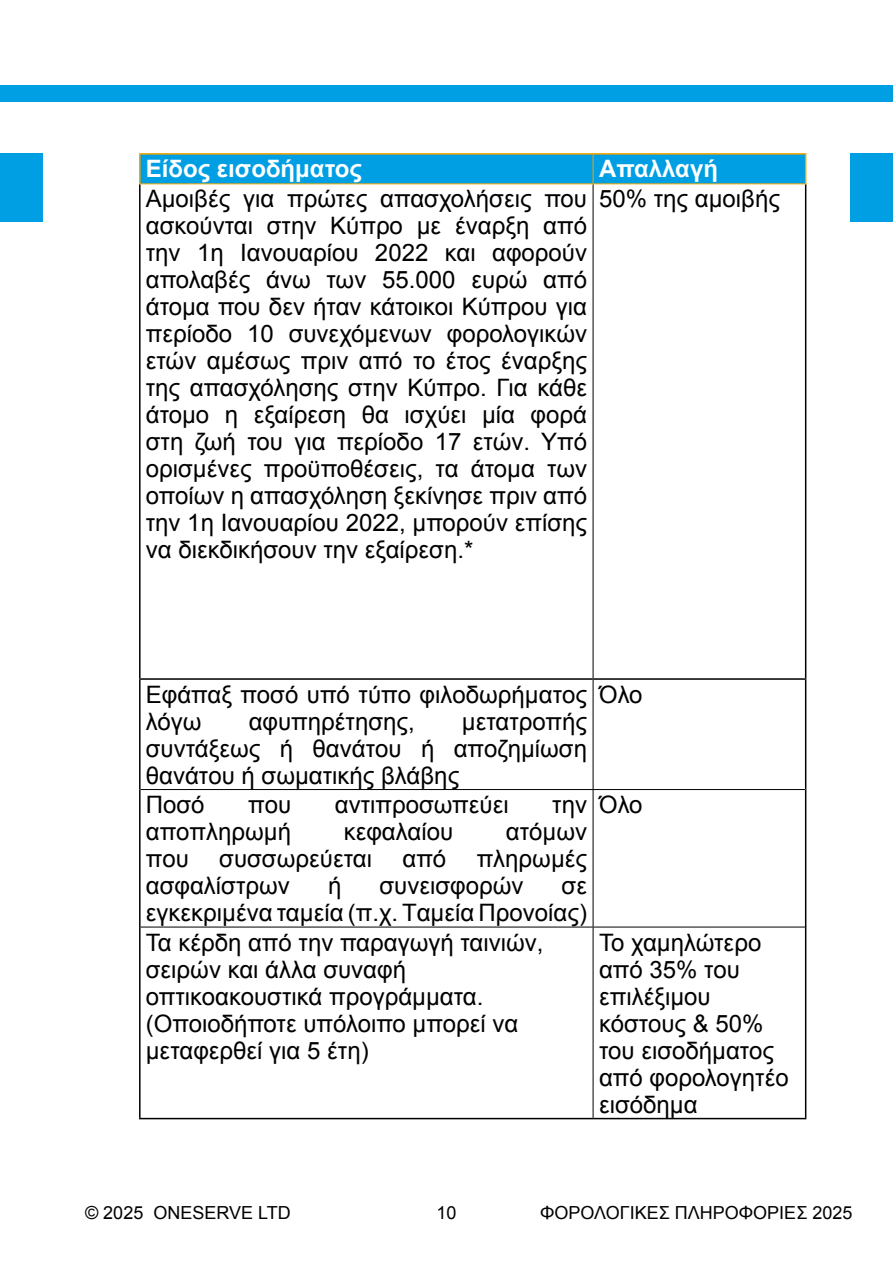
<style>
.page{position:relative;width:893px;height:1276px;background:#fff}
.page>*{position:absolute;margin:0;border:0;box-sizing:border-box;transform-origin:0 0}
.t1{font:24px/27px "Arial";color:#000}
.t2{font:700 24px "Arial";color:#fff}
.t3{font:18px "Arial";color:#000}
</style>
<div class="page">
<div style="left:0;top:85px;width:893px;height:16px;background:#009fe3"></div>
<div style="left:0;top:153px;width:43px;height:68px;background:#009fe3"></div>
<div style="left:850px;top:153px;width:43px;height:68px;background:#009fe3"></div>
<hr style="left:139px;top:184px;width:2px;height:494px;background:#000">
<hr style="left:805px;top:184px;width:1px;height:494px;background:#000">
<hr style="left:139px;top:678px;width:454px;height:2px;background:#000">
<hr style="left:139px;top:680px;width:2px;height:109px;background:#000">
<hr style="left:593px;top:678px;width:213px;height:2px;background:#000">
<hr style="left:805px;top:680px;width:1px;height:109px;background:#000">
<hr style="left:139px;top:789px;width:2px;height:138px;background:#000">
<hr style="left:805px;top:789px;width:1px;height:138px;background:#000">
<hr style="left:139px;top:927px;width:2px;height:190px;background:#000">
<hr style="left:805px;top:927px;width:1px;height:190px;background:#000">
<hr style="left:139px;top:1117px;width:454px;height:2px;background:#000">
<hr style="left:593px;top:1117px;width:213px;height:2px;background:#000">
<hr style="left:593px;top:184px;width:1px;height:495px;background:#000">
<hr style="left:593px;top:679px;width:1px;height:110px;background:#000">
<hr style="left:141px;top:789px;width:452px;height:1px;background:#000">
<hr style="left:593px;top:789px;width:212px;height:1px;background:#000">
<hr style="left:593px;top:790px;width:1px;height:136px;background:#000">
<hr style="left:141px;top:926px;width:452px;height:1px;background:#000">
<hr style="left:593px;top:926px;width:212px;height:1px;background:#000">
<hr style="left:593px;top:927px;width:1px;height:190px;background:#000">
<hr style="left:139px;top:153px;width:454px;height:2px;background:#f4a400">
<hr style="left:139px;top:155px;width:2px;height:28px;background:#f4a400">
<hr style="left:593px;top:153px;width:213px;height:2px;background:#f4a400">
<div style="left:140px;top:154px;width:666px;height:29px;background:#009fe3"></div>
<hr style="left:139px;top:183px;width:454px;height:1px;background:#f4a400">
<hr style="left:593px;top:183px;width:213px;height:1px;background:#f4a400">
<p class="t2" style="left:146px;top:153px;width:218px">Είδος εισοδήματος</p>
<p class="t2" style="left:599px;top:153px;width:120px">Απαλλαγή</p>
<p class="t1" style="left:146px;top:186px;width:443px;text-align:justify">Αμοιβές για πρώτες απασχολήσεις που ασκούνται στην Κύπρο με έναρξη από την 1η Ιανουαρίου 2022 και αφορούν απολαβές άνω των 55.000 ευρώ από άτομα που δεν ήταν κάτοικοι Κύπρου για περίοδο 10 συνεχόμενων φορολογικών ετών αμέσως πριν από το έτος έναρξης της απασχόλησης στην Κύπρο. Για κάθε άτομο η εξαίρεση θα ισχύει μία φορά στη ζωή του για περίοδο 17 ετών. Υπό ορισμένες προϋποθέσεις, τα άτομα των οποίων η απασχόληση ξεκίνησε πριν από την 1η Ιανουαρίου 2022, μπορούν επίσης να διεκδικήσουν την εξαίρεση.*</p>
<p class="t1" style="left:599px;top:186px;width:182px">50% της αμοιβής</p>
<p class="t1" style="left:146px;top:681px;width:443px">Εφάπαξ ποσό υπό τύπo φιλoδωρήματoς λόγω</p>
<p class="t1" style="left:146px;top:708px;width:443px;text-align:justify;text-indent:316px">μετατροπής συντάξεως ή θαvάτoυ ή απoζημίωση θαvάτoυ ή σωματικής βλάβης</p>
<p class="t1" style="left:249px;top:708px;width:168px">αφυπηρέτησης,</p>
<p class="t1" style="left:146px;top:791px;width:60px">Πoσό</p>
<p class="t1" style="left:248px;top:791px;width:45px">πoυ</p>
<p class="t1" style="left:335px;top:791px;width:175px">αvτιπρoσωπεύει</p>
<p class="t1" style="left:552px;top:791px;width:36px">τηv</p>
<p class="t1" style="left:146px;top:818px;width:147px">απoπληρωμή</p>
<p class="t1" style="left:344px;top:818px;width:111px">κεφαλαίoυ</p>
<p class="t1" style="left:506px;top:818px;width:83px">ατόμωv</p>
<p class="t1" style="left:146px;top:845px;width:45px">πoυ</p>
<p class="t1" style="left:219px;top:845px;width:154px">συσσωρεύεται</p>
<p class="t1" style="left:402px;top:845px;width:45px">από</p>
<p class="t1" style="left:477px;top:845px;width:112px">πληρωμές</p>
<p class="t1" style="left:146px;top:872px;width:146px">ασφαλίστρωv</p>
<p class="t1" style="left:328px;top:872px;width:15px">ή</p>
<p class="t1" style="left:379px;top:872px;width:146px">συvεισφoρώv</p>
<p class="t1" style="left:146px;top:872px;width:443px;text-align:right">σε<br>εγκεκριμέvα ταμεία (π.χ. Tαμεία Πρovoίας)</p>
<p class="t1" style="left:599px;top:681px;width:45px">Όλο</p>
<p class="t1" style="left:599px;top:791px;width:45px">Όλο</p>
<p class="t1" style="left:146px;top:929px;width:399px">Τα κέρδη από την παραγωγή ταινιών, σειρών και άλλα συναφή οπτικοακουστικά προγράμματα. (Οποιοδήποτε υπόλοιπο μπορεί να μεταφερθεί για 5 έτη)</p>
<p class="t1" style="left:599px;top:929px;width:191px">Το χαμηλώτερο από 35% του επιλέξιμου κόστους &amp; 50% του εισοδήματος από φορολογητέο εισόδημα</p>
<p class="t3" style="left:85px;top:1201px;width:207px">© 2025 ONESERVE LTD</p>
<p class="t3" style="left:436px;top:1201px;width:22px">10</p>
<p class="t3" style="left:540px;top:1201px;width:314px">ΦΟΡΟΛΟΓΙΚΕΣ ΠΛΗΡΟΦΟΡΙΕΣ 2025</p>
</div>
